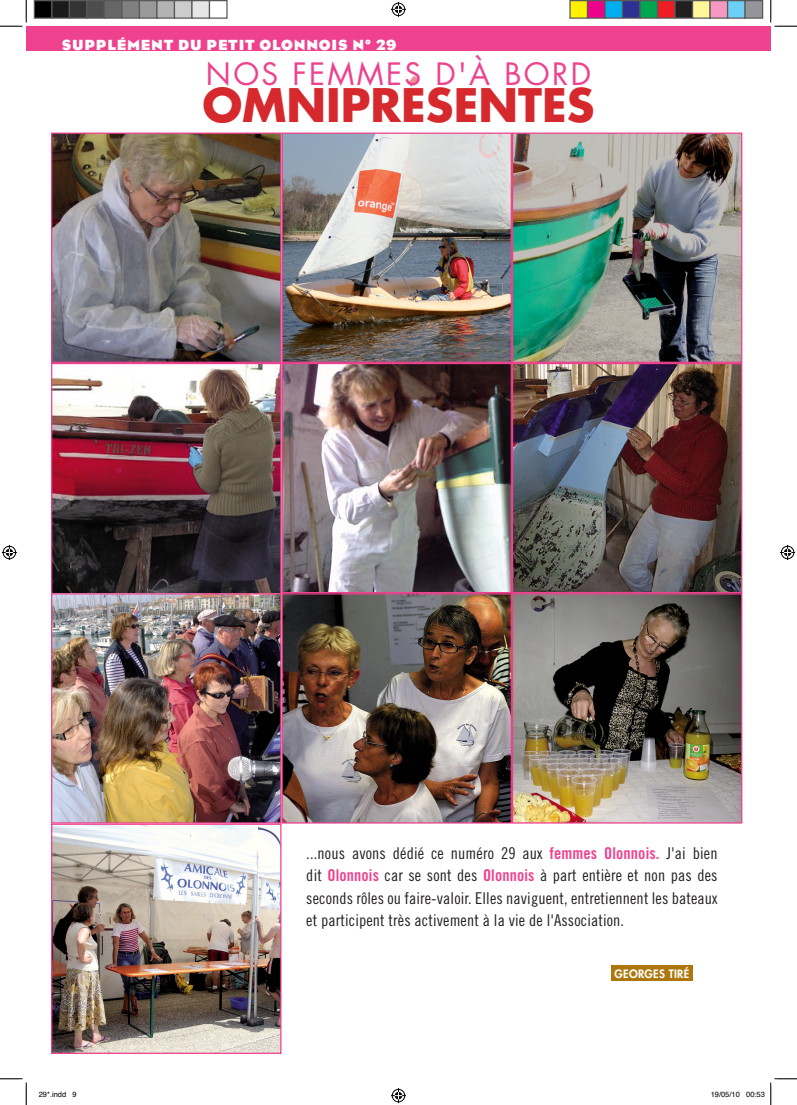
<style>
.page{position:relative;width:797px;height:1105px;background:#fff}
.page>*{position:absolute;margin:0;border:0;box-sizing:border-box;transform-origin:0 0}
.t1{font:700 45px "Futura";color:#d6292e}
.t2{font:30px "Futura";letter-spacing:.08em;color:#ee418e}
.t3{font:16.25px/22.5px "Trade Gothic Cond Eighteen";letter-spacing:.01em;color:#231f20;text-align:justify}
.t4{font:700 15px "Eagle";letter-spacing:.05em;color:#fff}
.t5{font:800 11.25px "Futura";letter-spacing:.025em;color:#fff}
.t6{font:7.5px "Helvetica";color:#000}
.s1{font-family:"Trade Gothic Bold Cond Twenty";color:#ee418e}
</style>
<div class="page">
<img style="left:53px;top:135px;width:687px;height:457px">
<div style="left:51px;top:133px;width:230px;height:230px;border:1px solid #ee418e"></div>
<div style="left:281px;top:133px;width:231px;height:230px;border:1px solid #ee418e"></div>
<div style="left:512px;top:133px;width:230px;height:230px;border:1px solid #ee418e"></div>
<div style="left:51px;top:363px;width:230px;height:231px;border:1px solid #ee418e"></div>
<div style="left:281px;top:363px;width:231px;height:230px;border:1px solid #ee418e"></div>
<div style="left:512px;top:363px;width:230px;height:230px;border:1px solid #ee418e"></div>
<img style="left:53px;top:595px;width:226px;height:457px">
<div style="left:51px;top:593px;width:230px;height:230px;border:1px solid #ee418e"></div>
<img style="left:283px;top:595px;width:457px;height:226px">
<div style="left:512px;top:593px;width:230px;height:230px;border:1px solid #ee418e"></div>
<div style="left:281px;top:593px;width:231px;height:230px;border:1px solid #ee418e"></div>
<div style="left:51px;top:823px;width:230px;height:231px;border:1px solid #ee418e"></div>
<div style="left:26px;top:26px;width:744px;height:25px;background:#ee418e"></div>
<div style="left:611px;top:965px;width:81px;height:16px;background:#ad770d"></div>
<svg style="left:0;top:0;width:27px;height:27px"></svg>
<svg style="left:0;top:1078px;width:27px;height:27px"></svg>
<svg style="left:770px;top:0;width:27px;height:27px"></svg>
<svg style="left:391px;top:2px;width:15px;height:15px"></svg>
<svg style="left:391px;top:1088px;width:15px;height:15px"></svg>
<svg style="left:2px;top:545px;width:15px;height:15px"></svg>
<svg style="left:780px;top:545px;width:15px;height:15px"></svg>
<div style="left:34px;top:1px;width:18px;height:17px;background:#000"></div>
<div style="left:34px;top:0;width:18px;height:19px;border:1px solid #595959"></div>
<div style="left:52px;top:1px;width:17px;height:17px;background:#1a1a1a"></div>
<div style="left:51px;top:0;width:19px;height:19px;border:1px solid #595959"></div>
<div style="left:69px;top:1px;width:18px;height:17px;background:#333"></div>
<div style="left:69px;top:0;width:19px;height:19px;border:1px solid #595959"></div>
<div style="left:87px;top:1px;width:17px;height:17px;background:#4d4d4d"></div>
<div style="left:86px;top:0;width:19px;height:19px;border:1px solid #595959"></div>
<div style="left:104px;top:1px;width:18px;height:17px;background:#666"></div>
<div style="left:104px;top:0;width:18px;height:19px;border:1px solid #595959"></div>
<div style="left:122px;top:1px;width:17px;height:17px;background:#808080"></div>
<div style="left:121px;top:0;width:19px;height:19px;border:1px solid #595959"></div>
<div style="left:139px;top:1px;width:18px;height:17px;background:#999"></div>
<div style="left:139px;top:0;width:19px;height:19px;border:1px solid #595959"></div>
<div style="left:157px;top:1px;width:17px;height:17px;background:#b3b3b3"></div>
<div style="left:156px;top:0;width:19px;height:19px;border:1px solid #595959"></div>
<div style="left:174px;top:1px;width:18px;height:17px;background:#ccc"></div>
<div style="left:174px;top:0;width:18px;height:19px;border:1px solid #595959"></div>
<div style="left:192px;top:1px;width:17px;height:17px;background:#e6e6e6"></div>
<div style="left:191px;top:0;width:19px;height:19px;border:1px solid #595959"></div>
<div style="left:209px;top:0;width:19px;height:19px;border:1px solid #595959"></div>
<div style="left:570px;top:1px;width:17px;height:17px;background:#fff101"></div>
<div style="left:569px;top:0;width:19px;height:19px;border:1px solid #595959"></div>
<div style="left:587px;top:1px;width:18px;height:17px;background:#ed028c"></div>
<div style="left:587px;top:0;width:18px;height:19px;border:1px solid #595959"></div>
<div style="left:605px;top:1px;width:17px;height:17px;background:#00aeef"></div>
<div style="left:604px;top:0;width:19px;height:19px;border:1px solid #595959"></div>
<div style="left:622px;top:1px;width:18px;height:17px;background:#2e3092"></div>
<div style="left:622px;top:0;width:18px;height:19px;border:1px solid #595959"></div>
<div style="left:640px;top:1px;width:17px;height:17px;background:#00a54f"></div>
<div style="left:639px;top:0;width:19px;height:19px;border:1px solid #595959"></div>
<div style="left:657px;top:1px;width:18px;height:17px;background:#ee1d23"></div>
<div style="left:657px;top:0;width:18px;height:19px;border:1px solid #595959"></div>
<div style="left:675px;top:1px;width:17px;height:17px;background:#231f20"></div>
<div style="left:674px;top:0;width:19px;height:19px;border:1px solid #595959"></div>
<div style="left:692px;top:1px;width:18px;height:17px;background:#fff79a"></div>
<div style="left:692px;top:0;width:18px;height:19px;border:1px solid #595959"></div>
<div style="left:710px;top:1px;width:17px;height:17px;background:#f499c2"></div>
<div style="left:709px;top:0;width:19px;height:19px;border:1px solid #595959"></div>
<div style="left:727px;top:1px;width:18px;height:17px;background:#6bcff6"></div>
<div style="left:727px;top:0;width:18px;height:19px;border:1px solid #595959"></div>
<div style="left:745px;top:1px;width:17px;height:17px;background:#939598"></div>
<div style="left:744px;top:0;width:19px;height:19px;border:1px solid #595959"></div>
<svg style="left:770px;top:1078px;width:27px;height:27px"></svg>
<p class="t4" style="left:62px;top:37px;width:336px">SUPPLÉMENT DU PETIT OLONNOIS N° 29</p>
<p class="t2" style="left:206px;top:55px;width:386px">NOS FEMMES D'À BORD</p>
<p class="t1" style="left:202px;top:76px;width:394px">OMNIPRÉSENTES</p>
<p class="t3" style="left:306px;top:842px;width:413px">...nous avons dédié ce numéro 29 aux <span class="s1">femmes Olonnois.</span> J'ai bien dit <span class="s1">Olonnois</span> car se sont des <span class="s1">Olonnois</span> à part entière et non pas des seconds rôles ou faire-valoir. Elles naviguent, entretiennent les bateaux et participent très activement à la vie de l'Association.</p>
<p class="t5" style="left:614px;top:967px;width:76px">GEORGES TIRÉ</p>
<p class="t6" style="left:39px;top:1089px;width:39px">29*.indd 9</p>
<p class="t6" style="left:710px;top:1089px;width:56px">19/05/10 00:53</p>
</div>
